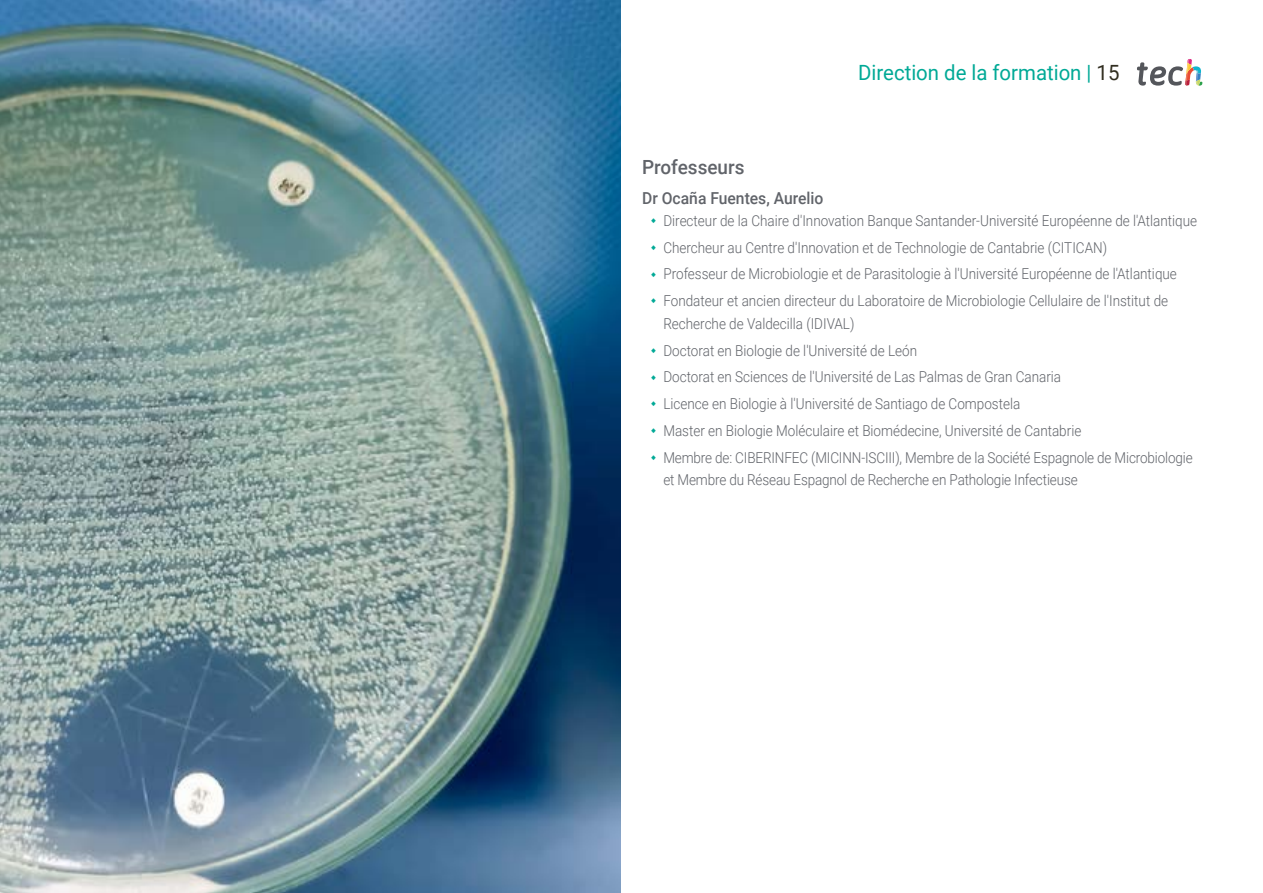
<style>
.page{position:relative;width:1263px;height:893px;background:#fff}
.page>*{position:absolute;margin:0;border:0;box-sizing:border-box;transform-origin:0 0}
.t1{font:21px "Roboto";color:#00a996}
.t2{font:500 19.5px "Roboto";color:#61646a}
.t3{font:500 16.5px "Roboto";color:#61646a;scale:.95 1}
.t4{font:300 15px/26.7px "Roboto";color:#61646a;scale:.9 1}
.s1{color:#312e20}
</style>
<div class="page">
<img style="left:0;top:0;width:621px;height:893px">
<svg style="left:1137px;top:59px;width:65px;height:27px"></svg>
<h2 class="t2" style="left:642px;top:154px;width:104px">Professeurs</h2>
<h1 class="t1" style="left:858px;top:57px;width:263px">Direction de la formation | <span class="s1">15</span></h1>
<p class="t3" style="left:642px;top:186px;width:192px">Dr Ocaña Fuentes, Aurelio</p>
<p class="t4" style="left:663px;top:207px;width:595px">Directeur de la Chaire d'Innovation Banque Santander-Université Européenne de l'Atlantique Chercheur au Centre d'Innovation et de Technologie de Cantabrie (CITICAN)<br>Professeur de Microbiologie et de Parasitologie à l'Université Européenne de l'Atlantique Fondateur et ancien directeur du Laboratoire de Microbiologie Cellulaire de l'Institut de</p>
<p class="t4" style="left:663px;top:309px;width:590px">Recherche de Valdecilla (IDIVAL)<br>Doctorat en Biologie de l'Université de León<br>Doctorat en Sciences de l'Université de Las Palmas de Gran Canaria<br>Licence en Biologie à l'Université de Santiago de Compostela<br>Master en Biologie Moléculaire et Biomédecine, Université de Cantabrie<br>Membre de: CIBERINFEC (MICINN-ISCIII), Membre de la Société Espagnole de Microbiologie</p>
<p class="t4" style="left:663px;top:466px;width:462px">et Membre du Réseau Espagnol de Recherche en Pathologie Infectieuse</p>
</div>
